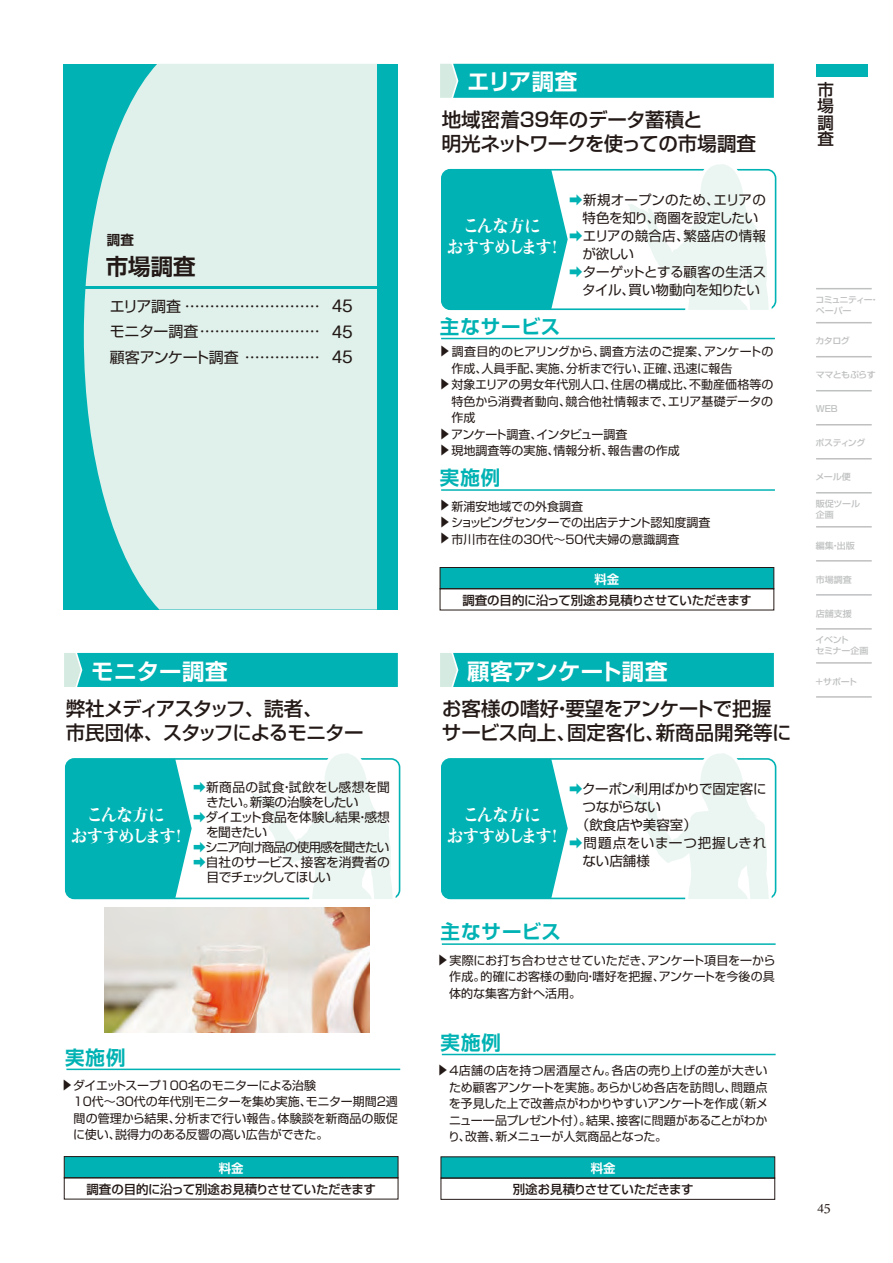
<style>
.page{position:relative;width:893px;height:1263px;background:#fff}
.page>*{position:absolute;margin:0;border:0;box-sizing:border-box;transform-origin:0 0}
.t1{font:22.5px "Shin Go Pr 6 N De Bold 90 msp RKSJ H";letter-spacing:.015em;color:#fff}
.t2{font:22.5px "Shin Go Pr 6 N De Bold 90 msp RKSJ H";color:#231916}
.t3{font:19.5px/24px "Shin Go Pr 6 N Medium 90 msp RKSJ H";color:#231916}
.t4{font:19.5px/24px "Shin Go Pr 6 N Medium 90 msp RKSJ H";letter-spacing:-.02em;color:#231916}
.t5{font:19.5px/24px "Shin Go Pr 6 N Medium 90 msp RKSJ H";letter-spacing:-.055em;color:#231916}
.t6{font:19.5px "Shin Go Pr 6 N De Bold 90 msp RKSJ H";letter-spacing:.05em;color:#00b2b3}
.t7{font:19.5px "Daun Penh";color:#231916}
.t8{font:16.5px/21px "Kocho Std Heavy 90 msp RKSJ H";letter-spacing:-.06em;color:#fff;text-align:center}
.t9{font:16.5px/16.5px "Shin Go Pr 6 N Medium 90 msp RKSJ H";color:#231916;text-align:justify}
.t10{font:15px/25.5px "Ntoday Std Regular KL 90 msp RKSJ H";color:#231916}
.t11{font:15px "Shin Go Pro Regular 90 msp RKSJ H";letter-spacing:-.03em;color:#231916}
.t12{font:13.5px "Shin Go Pr 6 N Regular 90 msp RKSJ H";color:#231916}
.t13{font:13.5px "Shin Go Pr 6 N Regular 90 msp RKSJ H";letter-spacing:-.03em;color:#231916}
.t14{font:13.5px "Shin Go Pr 6 N Regular 90 msp RKSJ H";letter-spacing:.025em;color:#231916}
.t15{font:13.5px "Shin Go Pr 6 N Regular 90 msp RKSJ H";letter-spacing:-.02em;color:#231916}
.t16{font:13.5px "Shin Go Pr 6 N Regular 90 msp RKSJ H";letter-spacing:.045em;color:#231916}
.t17{font:13.5px "Shin Go Pr 6 N De Bold 90 msp RKSJ H";color:#231916}
.t18{font:12.75px "Shin Go Pr 6 N Regular 90 msp RKSJ H";letter-spacing:-.045em;color:#231916}
.t19{font:12.75px "Shin Go Pr 6 N Regular 90 msp RKSJ H";letter-spacing:-.095em;color:#231916}
.t20{font:12.75px "Shin Go Pr 6 N Regular 90 msp RKSJ H";letter-spacing:.03em;color:#231916}
.t21{font:12.75px "Shin Go Pr 6 N Regular 90 msp RKSJ H";letter-spacing:.01em;color:#231916}
.t22{font:12.75px "Shin Go Pr 6 N Regular 90 msp RKSJ H";letter-spacing:-.125em;color:#231916}
.t23{font:12.45px "Shin Go Pr 6 N Medium 90 msp RKSJ H";letter-spacing:-.02em;color:#231916}
.t24{font:12.45px "Shin Go Pr 6 N De Bold 90 msp RKSJ H";color:#fff}
.t25{font:12px/16.5px "Shin Go Pr 6 N Regular 90 msp RKSJ H";color:#231916}
.t26{font:8.7px/10.8px "Shin Go Pr 6 N Medium 90 msp RKSJ H";letter-spacing:-.03em;color:#bfc0c1}
.t27{font:8.7px/10.8px "Shin Go Pr 6 N Medium 90 msp RKSJ H";letter-spacing:-.075em;color:#bfc0c1}
.t28{font:8.7px "Shin Go Pr 6 N Medium 90 msp RKSJ H";letter-spacing:-.06em;color:#bfc0c1}
.s1{font-family:"Shin Go Pro Regular 90 msp RKSJ H"}
.s2{font-family:"Ntoday Std Regular KL 90 msp RKSJ H"}
.s3{color:#00b2b3}
</style>
<div class="page">
<svg style="left:440px;top:1156px;width:181px;height:44px"></svg>
<hr style="left:66px;top:1068px;width:334px;height:2px;background:#00b2b3">
<hr style="left:442px;top:1054px;width:334px;height:1px;background:#00b2b3">
<hr style="left:442px;top:943px;width:334px;height:2px;background:#00b2b3">
<svg style="left:439px;top:567px;width:182px;height:44px"></svg>
<svg style="left:63px;top:1156px;width:182px;height:44px"></svg>
<hr style="left:441px;top:489px;width:334px;height:2px;background:#00b2b3">
<hr style="left:441px;top:338px;width:334px;height:1px;background:#00b2b3">
<div style="left:64px;top:64px;width:333px;height:545px;background:#00b2b3"></div>
<svg style="left:84px;top:64px;width:293px;height:545px;background:#ceece7"></svg>
<div style="left:377px;top:64px;width:21px;height:545px;background:#00b2b3"></div>
<hr style="left:69px;top:287px;width:310px;height:2px;background:#00b2b3">
<svg style="left:440px;top:64px;width:334px;height:34px;background:#0bb5b5"></svg>
<div style="left:442px;top:170px;width:88px;height:139px;background:#00b2b3;border-radius:9px"></div>
<svg style="left:524px;top:170px;width:44px;height:139px"></svg>
<svg style="left:621px;top:169px;width:154px;height:322px"></svg>
<svg style="left:612px;top:164px;width:157px;height:146px"></svg>
<svg style="left:440px;top:653px;width:181px;height:34px;background:#13b7b7"></svg>
<div style="left:442px;top:759px;width:88px;height:139px;background:#00b2b3;border-radius:9px"></div>
<svg style="left:524px;top:759px;width:44px;height:139px"></svg>
<svg style="left:621px;top:567px;width:154px;height:633px"></svg>
<svg style="left:612px;top:753px;width:157px;height:146px"></svg>
<svg style="left:64px;top:653px;width:181px;height:34px;background:#13b7b7"></svg>
<div style="left:66px;top:759px;width:88px;height:139px;background:#00b2b3;border-radius:9px"></div>
<svg style="left:148px;top:759px;width:44px;height:139px"></svg>
<svg style="left:245px;top:544px;width:154px;height:656px"></svg>
<svg style="left:236px;top:753px;width:157px;height:146px"></svg>
<img style="left:105px;top:907px;width:264px;height:125px">
<div style="left:816px;top:64px;width:51px;height:13px;background:#00b2b3"></div>
<hr style="left:816px;top:288px;width:56px;height:1px;background:#bfc0c1">
<hr style="left:816px;top:322px;width:56px;height:1px;background:#bfc0c1">
<hr style="left:816px;top:356px;width:56px;height:1px;background:#bfc0c1">
<hr style="left:816px;top:390px;width:56px;height:1px;background:#bfc0c1">
<hr style="left:816px;top:424px;width:56px;height:1px;background:#bfc0c1">
<hr style="left:816px;top:458px;width:56px;height:1px;background:#bfc0c1">
<hr style="left:816px;top:492px;width:56px;height:1px;background:#bfc0c1">
<hr style="left:816px;top:526px;width:56px;height:2px;background:#bfc0c1">
<hr style="left:816px;top:560px;width:56px;height:2px;background:#bfc0c1">
<hr style="left:816px;top:594px;width:56px;height:2px;background:#bfc0c1">
<hr style="left:816px;top:628px;width:56px;height:2px;background:#bfc0c1">
<hr style="left:816px;top:662px;width:56px;height:2px;background:#bfc0c1">
<hr style="left:816px;top:696px;width:56px;height:2px;background:#bfc0c1">
<p class="t17" style="left:107px;top:235px;width:28px">調査</p>
<h1 class="t2" style="left:106px;top:258px;width:92px">市場調査</h1>
<p class="t10" style="left:110px;top:295px;width:245px"><span class="s1">エリア調査</span> ……………………… 45<span class="s1">モニター調査</span>…………………… 45</p>
<p class="t11" style="left:110px;top:351px;width:244px">顧客アンケート調査 <span class="s2">…………… 45</span></p>
<h1 class="t1" style="left:91px;top:663px;width:138px">モニター調査</h1>
<h2 class="t5" style="left:66px;top:699px;width:299px">弊社メディアスタッフ、読者、<br>市民団体、スタッフによるモニター</h2>
<h3 class="t8" style="left:71px;top:806px;width:118px">こんな方に<br>おすすめします！</h3>
<p class="t20" style="left:193px;top:782px;width:198px"><span class="s3">➡</span>新商品の試食・試飲をし感想を聞</p>
<p class="t18" style="left:206px;top:797px;width:154px">きたい。新薬の治験をしたい</p>
<p class="t18" style="left:193px;top:812px;width:198px"><span class="s3">➡</span>ダイエット食品を体験し結果・感想</p>
<p class="t18" style="left:206px;top:827px;width:62px">を聞きたい</p>
<p class="t19" style="left:193px;top:842px;width:198px"><span class="s3">➡</span>シニア向け商品の使用感を聞きたい</p>
<p class="t21" style="left:193px;top:857px;width:198px"><span class="s3">➡</span>自社のサービス、接客を消費者の</p>
<p class="t22" style="left:207px;top:872px;width:126px">目でチェックしてほしい</p>
<h2 class="t6" style="left:65px;top:1050px;width:62px">実施例</h2>
<p class="t25" style="left:74px;top:1079px;width:13px;rotate:90deg">▲</p>
<p class="t25" style="left:73px;top:1079px;width:326px">ダイエットスープ100名のモニターによる治験<br>10代～30代の年代別モニターを集め実施、モニター期間2週間の管理から結果、分析まで行い報告。体験談を新商品の販促に使い、説得力のある反響の高い広告ができた。</p>
<p class="t24" style="left:219px;top:1163px;width:26px">料金</p>
<p class="t23" style="left:87px;top:1184px;width:291px">調査の目的に沿って別途お見積りさせていただきます</p>
<h1 class="t1" style="left:467px;top:73px;width:112px">エリア調査</h1>
<h2 class="t4" style="left:442px;top:110px;width:316px">地域密着39年のデータ蓄積と<br>明光ネットワークを使っての市場調査</h2>
<h3 class="t8" style="left:447px;top:217px;width:118px">こんな方に<br>おすすめします！</h3>
<h2 class="t6" style="left:440px;top:319px;width:122px">主なサービス</h2>
<p class="t12" style="left:569px;top:195px;width:198px"><span class="s3">➡</span>新規オープンのため、エリアの</p>
<p class="t13" style="left:583px;top:213px;width:177px">特色を知り、商圏を設定したい</p>
<p class="t14" style="left:569px;top:231px;width:198px"><span class="s3">➡</span>エリアの競合店、繁盛店の情報</p>
<p class="t12" style="left:582px;top:249px;width:53px">が欲しい</p>
<p class="t12" style="left:569px;top:267px;width:199px"><span class="s3">➡</span>ターゲットとする顧客の生活ス</p>
<p class="t13" style="left:582px;top:285px;width:179px">タイル、買い物動向を知りたい</p>
<p class="t25" style="left:451px;top:345px;width:13px;rotate:90deg">▲</p>
<p class="t25" style="left:452px;top:345px;width:323px">調査目的のヒアリングから、調査方法のご提案、アンケートの</p>
<p class="t25" style="left:451px;top:378px;width:13px;rotate:90deg">▲</p>
<p class="t25" style="left:451px;top:362px;width:324px">作成、人員手配、実施、分析まで行い、正確、迅速に報告<br>対象エリアの男女年代別人口、住居の構成比、不動産価格等の特色から消費者動向、競合他社情報まで、エリア基礎データの</p>
<p class="t25" style="left:451px;top:411px;width:230px">作成<br>アンケート調査、インタビュー調査<br>現地調査等の実施、情報分析、報告書の作成</p>
<p class="t25" style="left:451px;top:428px;width:30px;rotate:90deg">▲ ▲</p>
<h2 class="t6" style="left:440px;top:471px;width:62px">実施例</h2>
<p class="t25" style="left:451px;top:499px;width:46px;rotate:90deg">▲ ▲ ▲</p>
<p class="t25" style="left:451px;top:499px;width:261px">新浦安地域での外食調査<br>ショッピングセンターでの出店テナント認知度調査市川市在住の30代～50代夫婦の意識調査</p>
<p class="t24" style="left:594px;top:574px;width:26px">料金</p>
<p class="t23" style="left:462px;top:595px;width:291px">調査の目的に沿って別途お見積りさせていただきます</p>
<h1 class="t1" style="left:467px;top:663px;width:202px">顧客アンケート調査</h1>
<h2 class="t3" style="left:442px;top:699px;width:351px">お客様の嗜好・要望をアンケートで把握サービス向上、固定客化、新商品開発等に</h2>
<h3 class="t8" style="left:447px;top:806px;width:118px">こんな方に<br>おすすめします！</h3>
<p class="t15" style="left:569px;top:784px;width:199px"><span class="s3">➡</span>クーポン利用ばかりで固定客に</p>
<p class="t12" style="left:582px;top:802px;width:80px">つながらない</p>
<p class="t12" style="left:576px;top:820px;width:123px">（飲食店や美容室）</p>
<p class="t16" style="left:569px;top:838px;width:199px"><span class="s3">➡</span>問題点をいま一つ把握しきれ</p>
<p class="t12" style="left:582px;top:856px;width:69px">ない店舗様</p>
<h2 class="t6" style="left:441px;top:925px;width:122px">主なサービス</h2>
<p class="t25" style="left:449px;top:953px;width:13px;rotate:90deg">▲</p>
<p class="t25" style="left:449px;top:953px;width:328px;text-align:justify">実際にお打ち合わせさせていただき、アンケート項目を一から作成。的確にお客様の動向・嗜好を把握、アンケートを今後の具体的な集客方針へ活用。</p>
<h2 class="t6" style="left:441px;top:1035px;width:62px">実施例</h2>
<p class="t25" style="left:449px;top:1064px;width:13px;rotate:90deg">▲</p>
<p class="t25" style="left:448px;top:1064px;width:322px;text-align:justify">4店舗の店を持つ居酒屋さん。各店の売り上げの差が大きいため顧客アンケートを実施。あらかじめ各店を訪問し、問題点を予見した上で改善点がわかりやすいアンケートを作成（新メニュー一品プレゼント付）。結果、接客に問題があることがわかり、改善、新メニューが人気商品となった。</p>
<p class="t24" style="left:591px;top:1163px;width:26px">料金</p>
<p class="t23" style="left:513px;top:1185px;width:182px">別途お見積りさせていただきます</p>
<h3 class="t9" style="left:817px;top:84px;width:18px">市場調査</h3>
<p class="t27" style="left:815px;top:295px;width:65px">コミュニティー・ペーパー</p>
<p class="t26" style="left:815px;top:337px;width:36px">カタログ</p>
<p class="t28" style="left:816px;top:372px;width:62px">ママともぷらす</p>
<p class="t26" style="left:816px;top:405px;width:23px">WEB</p>
<p class="t26" style="left:816px;top:439px;width:51px">ポスティング</p>
<p class="t26" style="left:815px;top:473px;width:37px">メール便</p>
<p class="t26" style="left:816px;top:499px;width:46px">販促ツール企画</p>
<p class="t26" style="left:816px;top:541px;width:41px">編集・出版</p>
<p class="t26" style="left:816px;top:575px;width:37px">市場調査</p>
<p class="t26" style="left:816px;top:609px;width:37px">店舗支援</p>
<p class="t26" style="left:815px;top:636px;width:54px">イベント<br>セミナー企画</p>
<p class="t26" style="left:815px;top:677px;width:44px">＋サポート</p>
<h2 class="t7" style="left:817px;top:1194px;width:14px">45</h2>
</div>
